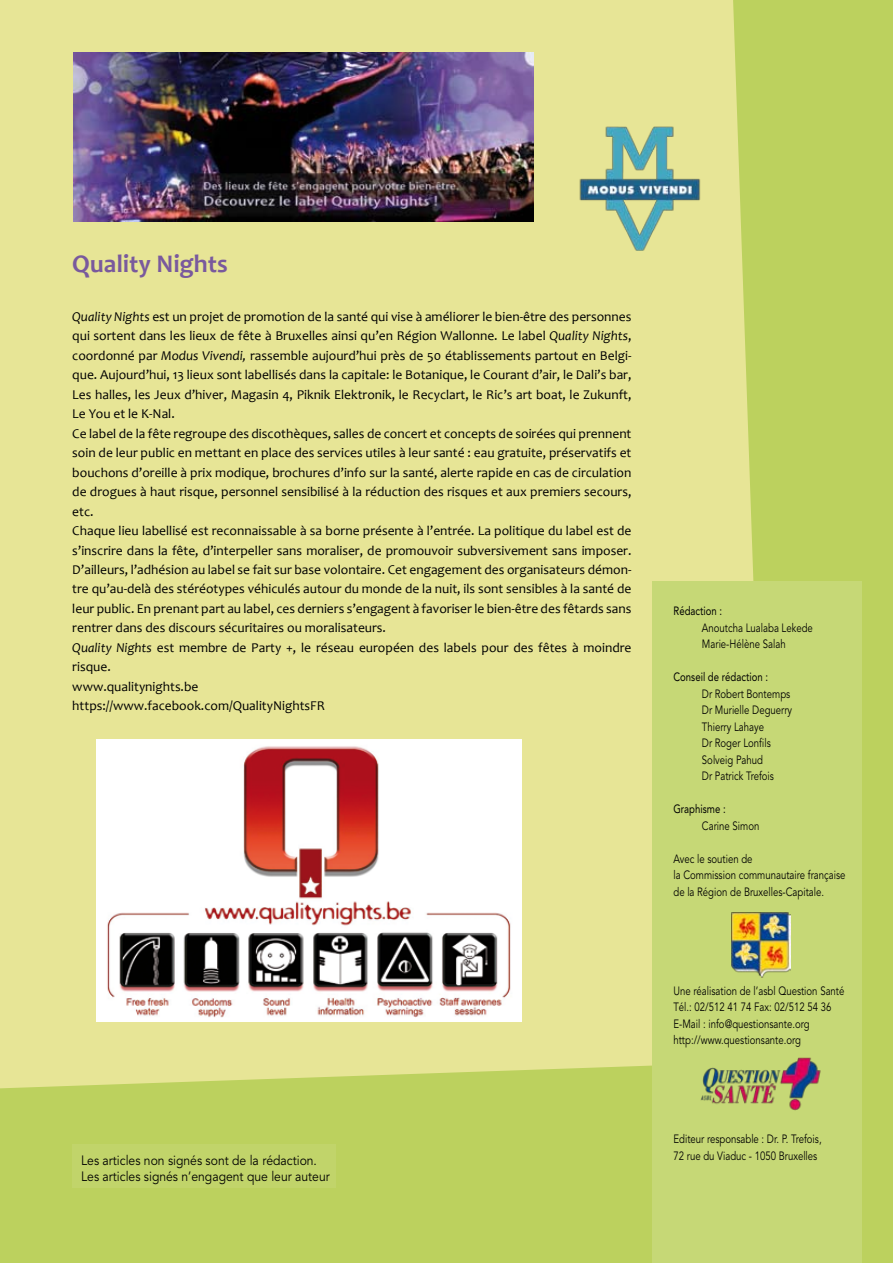
<style>
.page{position:relative;width:893px;height:1263px;background:#bcd15e}
.page>*{position:absolute;margin:0;border:0;box-sizing:border-box;transform-origin:0 0}
.t1{font:700 25.5px "Candara";color:#79599d}
.t2{font:13.5px/19.5px "Candara";color:#000}
.t3{font:13.5px/16.5px "Avenir";color:#000;scale:.9 1}
.t4{font:12px/16.5px "Avenir";color:#000;scale:.8 1}
.t5{font:12px "Avenir";color:#000;scale:.8 1}
.s1{font-style:italic}
</style>
<div class="page">
<div style="left:0;top:0;width:770px;height:1088px;background:#e7e596"></div>
<div style="left:652px;top:582px;width:210px;height:681px;background:#c6d876"></div>
<img style="left:700px;top:1057px;width:121px;height:54px">
<img style="left:731px;top:912px;width:60px;height:65px">
<div style="left:72px;top:1144px;width:264px;height:44px;background:#c1d46a"></div>
<img style="left:73px;top:52px;width:460px;height:170px">
<img style="left:96px;top:740px;width:425px;height:282px">
<img style="left:571px;top:126px;width:135px;height:125px">
<h1 class="t1" style="left:72px;top:248px;width:157px">Quality Nights</h1>
<p class="t2" style="left:72px;top:306px;width:561px"><span class="s1">Quality Nights</span> est un projet de promotion de la santé qui vise à améliorer le bien-être des personnes qui sortent dans les lieux de fête à Bruxelles ainsi qu’en Région Wallonne. Le label <span class="s1">Quality Nights</span>, coordonné par <span class="s1">Modus Vivendi,</span> rassemble aujourd’hui près de 50 établissements partout en Belgi&shy;que. Aujourd’hui, 13 lieux sont labellisés dans la capitale: le Botanique, le Courant d’air, le Dali’s bar, Les halles, les Jeux d’hiver, Magasin 4, Piknik Elektronik, le Recyclart, le Ric’s art boat, le Zukunft, Le You et le K-Nal.<br>Ce label de la fête regroupe des discothèques, salles de concert et concepts de soirées qui prennent soin de leur public en mettant en place des services utiles à leur santé : eau gratuite, préservatifs et bouchons d’oreille à prix modique, brochures d’info sur la santé, alerte rapide en cas de circulation de drogues à haut risque, personnel sensibilisé à la réduction des risques et aux premiers secours, etc.<br>Chaque lieu labellisé est reconnaissable à sa borne présente à l’entrée. La politique du label est de s’inscrire dans la fête, d’interpeller sans moraliser, de promouvoir subversivement sans imposer.<br>D’ailleurs, l’adhésion au label se fait sur base volontaire. Cet engagement des organisateurs démon&shy;tre qu’au-delà des stéréotypes véhiculés autour du monde de la nuit, ils sont sensibles à la santé de leur public. En prenant part au label, ces derniers s’engagent à favoriser le bien-être des fêtards sans rentrer dans des discours sécuritaires ou moralisateurs.<br><span class="s1">Quality Nights</span> est membre de Party +, le réseau européen des labels pour des fêtes à moindre risque.<br>www.qualitynights.be<br>https://www.facebook.com/QualityNightsFR</p>
<p class="t3" style="left:81px;top:1152px;width:278px">Les articles non signés sont de la rédaction.<br>Les articles signés n’engagent que leur auteur</p>
<p class="t5" style="left:673px;top:604px;width:62px">Rédaction :</p>
<p class="t4" style="left:702px;top:620px;width:140px">Anoutcha Lualaba Lekede<br>Marie-Hélène Salah</p>
<p class="t5" style="left:673px;top:670px;width:120px">Conseil de rédaction :</p>
<p class="t4" style="left:702px;top:686px;width:114px">Dr Robert Bontemps<br>Dr Murielle Deguerry<br>Thierry Lahaye<br>Dr Roger Lonfils<br>Solveig Pahud<br>Dr Patrick Trefois</p>
<p class="t5" style="left:673px;top:802px;width:67px">Graphisme :</p>
<p class="t4" style="left:702px;top:818px;width:73px">Carine Simon</p>
<p class="t4" style="left:673px;top:851px;width:217px">Avec le soutien de<br>la Commission communautaire française de la Région de Bruxelles-Capitale.</p>
<p class="t4" style="left:673px;top:983px;width:215px">Une réalisation de l’asbl Question Santé Tél.: 02/512 41 74 Fax: 02/512 54 36<br>E-Mail : info@questionsante.org http://www.questionsante.org</p>
<p class="t4" style="left:673px;top:1131px;width:187px">Editeur responsable : Dr. P. Trefois,<br>72 rue du Viaduc - 1050 Bruxelles</p>
</div>
